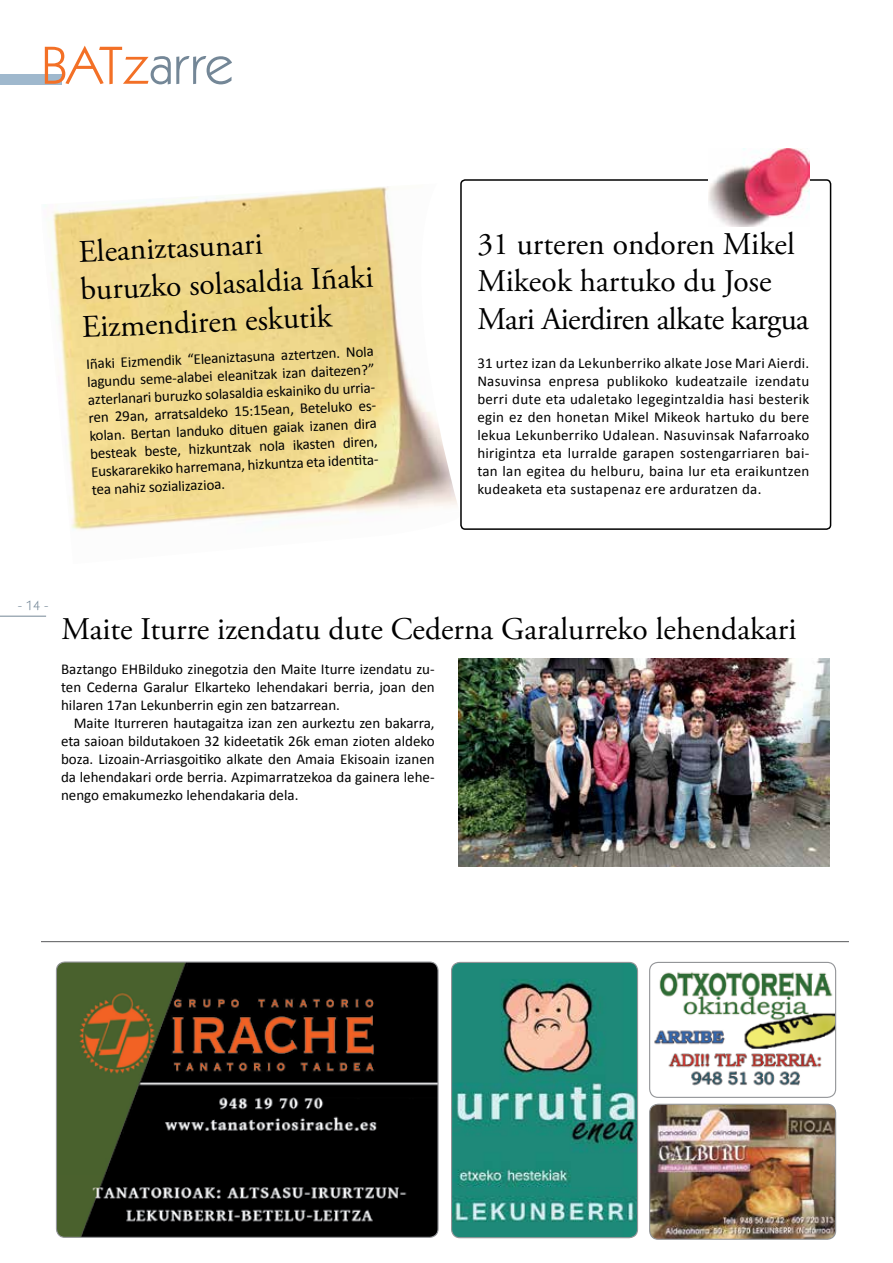
<style>
.page{position:relative;width:893px;height:1263px;background:#fff}
.page>*{position:absolute;margin:0;border:0;box-sizing:border-box;transform-origin:0 0}
.t1{font:54px "Kabel IT Cby BT";color:#f37026}
.t2{font:31.5px/37.7px "Adobe Garamond Pro";color:#000}
.t3{font:15px/18px "Calibri";color:#000;text-align:justify}
.t4{font:13.5px "Kabel IT Cby BT";color:#748797}
.s1{color:#748797}
</style>
<div class="page">
<hr style="left:0;top:616px;width:46px;height:1px;background:#748797">
<img style="left:43px;top:187px;width:414px;height:343px">
<div style="left:0;top:74px;width:61px;height:11px;background:#9fb8cd"></div>
<img style="left:650px;top:1104px;width:186px;height:135px">
<div style="left:649px;top:1104px;width:187px;height:136px;border:1px solid #939598;border-radius:9px"></div>
<img style="left:650px;top:962px;width:186px;height:124px">
<div style="left:649px;top:962px;width:187px;height:136px;border:1px solid #939598;border-radius:9px"></div>
<img style="left:452px;top:962px;width:185px;height:276px">
<div style="left:451px;top:962px;width:187px;height:276px;border:1px solid #939598;border-radius:9px"></div>
<div style="left:460px;top:179px;width:371px;height:351px;border:2px solid #000;border-radius:4px"></div>
<img style="left:708px;top:149px;width:102px;height:77px">
<img style="left:459px;top:658px;width:370px;height:208px">
<hr style="left:41px;top:941px;width:808px;height:1px;background:#58595b">
<img style="left:56px;top:963px;width:381px;height:274px">
<div style="left:56px;top:961px;width:383px;height:277px;border:1px solid #939598;border-radius:9px"></div>
<h1 class="t1" style="left:42px;top:32px;width:193px">BATz<span class="s1">arre</span></h1>
<h2 class="t2" style="left:78px;top:233px;width:295px;rotate:-2deg">Eleaniztasunari<br>buruzko solasaldia Iñaki<br>Eizmendiren eskutik</h2>
<p class="t3" style="left:85px;top:356px;width:293px;text-align:left;rotate:-3deg">Iñaki Eizmendik “Eleaniztasuna aztertzen. Nola lagundu seme-alabei eleanitzak izan daitezen?” azterlanari buruzko solasaldia eskainiko du urria&shy;ren 29an, arratsaldeko 15:15ean, Beteluko es&shy;kolan. Bertan landuko dituen gaiak izanen dira besteak beste, hizkuntzak nola ikasten diren, Euskararekiko harremana, hizkuntza eta identi ta&shy;tea nahiz sozializazioa.</p>
<p class="t4" style="left:18px;top:597px;width:32px">- 14 -</p>
<h2 class="t2" style="left:477px;top:226px;width:333px">31 urteren ondoren Mikel<br>Mikeok hartuko du Jose<br>Mari Aierdiren alkate kargua</h2>
<p class="t3" style="left:477px;top:354px;width:334px">31 urtez izan da Lekunberriko alkate Jose Mari Aierdi.<br>Nasuvinsa enpresa publikoko kudeatzaile izendatu berri dute eta udaletako legegintzaldia hasi besterik egin ez den honetan Mikel Mikeok hartuko du bere lekua Lekunberriko Udalean. Nasuvinsak Nafarroako hirigintza eta lurralde garapen sostengarriaren bai&shy;tan lan egitea du helburu, baina lur eta eraikuntzen kudeaketa eta sustapenaz ere arduratzen da.</p>
<h2 class="t2" style="left:61px;top:611px;width:737px">Maite Iturre izendatu dute Cederna Garalurreko lehendakari</h2>
<p class="t3" style="left:61px;top:660px;width:375px">Baztango EHBilduko zinegotzia den Maite Iturre izendatu zu&shy;ten Cederna Garalur Elkarteko lehendakari berria, joan den hilaren 17an Lekunberrin egin zen batzarrean.</p>
<p class="t3" style="left:61px;top:714px;width:375px;text-indent:13px">Maite Iturreren hautagaitza izan zen aurkeztu zen bakarra, eta saioan bildutakoen 32 kideetatik 26k eman zioten aldeko boza. Lizoain-Arriasgoitiko alkate den Amaia Ekisoain izanen da lehendakari orde berria. Azpimarratzekoa da gainera lehe&shy;nengo emakumezko lehendakaria dela.</p>
</div>
